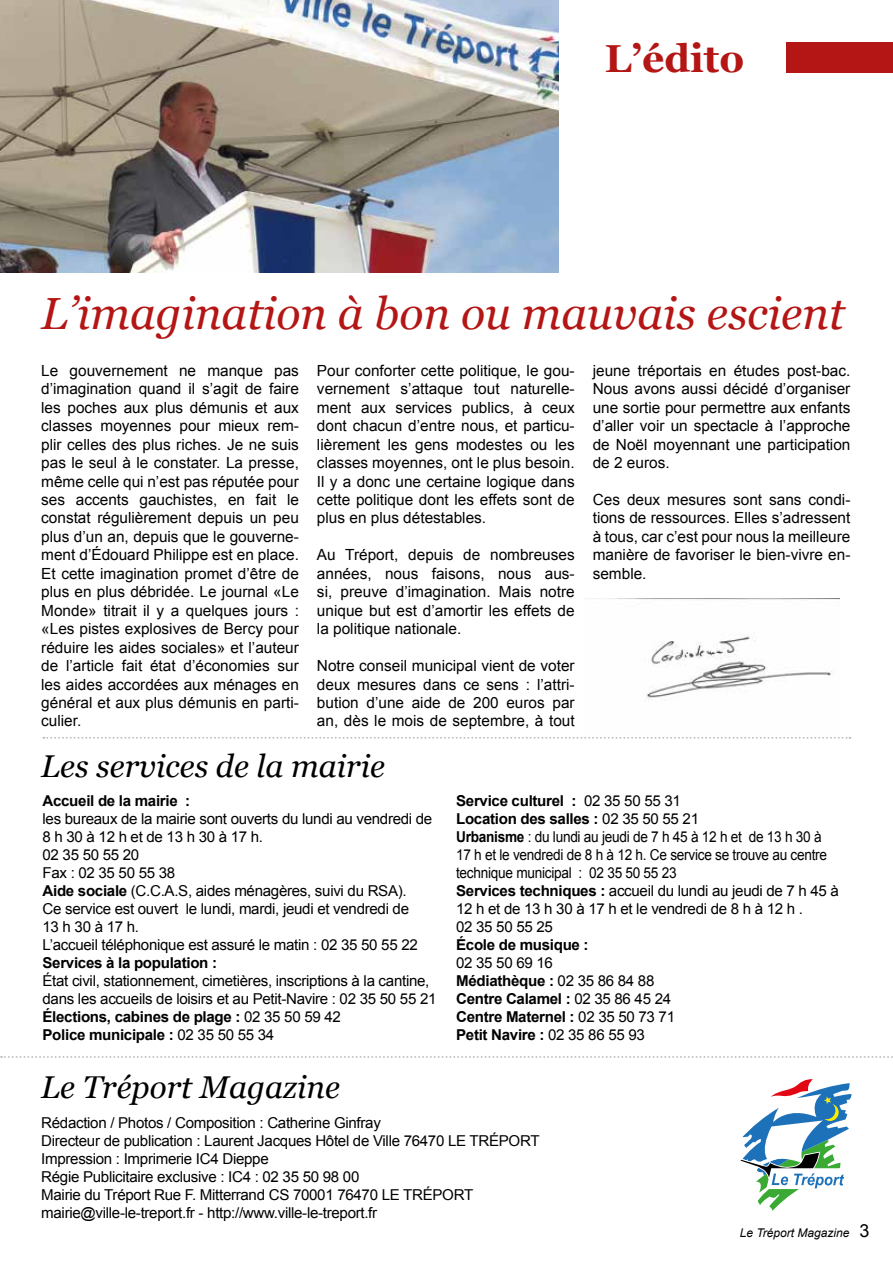
<style>
.page{position:relative;width:893px;height:1263px;background:#fff}
.page>*{position:absolute;margin:0;border:0;box-sizing:border-box;transform-origin:0 0}
.t1{font:italic 45px "Georgia";color:#b31614}
.t2{font:700 39px "Georgia";color:#b31614}
.t3{font:italic 31.5px "Georgia";color:#000}
.t4{font:15.3px/18.5px "Arial";color:#000;text-align:justify}
.t5{font:15px/18px "Arial";letter-spacing:-.02em;color:#000}
.t6{font:700 15px/18px "Arial";letter-spacing:-.02em;color:#000}
.t7{font:italic 12px "Arial";color:#000}
.s1{font-weight:700}
.s2{font-weight:400}
.s3{font-style:normal;font-size:18px}
</style>
<div class="page">
<svg style="left:43px;top:737px;width:807px;height:2px"></svg>
<div style="left:787px;top:43px;width:106px;height:30px;background:#b31614"></div>
<img style="left:0;top:0;width:559px;height:272px">
<img style="left:640px;top:599px;width:200px;height:101px">
<svg style="left:0;top:1056px;width:893px;height:155px"></svg>
<svg style="left:0;top:0;width:1px;height:139px"></svg>
<h2 class="t2" style="left:605px;top:29px;width:141px">L’édito</h2>
<h1 class="t1" style="left:41px;top:281px;width:805px">L’imagination à bon ou mauvais escient</h1>
<p class="t4" style="left:41px;top:361px;width:259px">Le gouvernement ne manque pas d’imagination quand il s’agit de faire les poches aux plus démunis et aux classes moyennes pour mieux rem&shy;plir celles des plus riches. Je ne suis pas le seul à le constater. La presse, même celle qui n’est pas réputée pour ses accents gauchistes, en fait le constat régulièrement depuis un peu plus d’un an, depuis que le gouverne&shy;ment d’Édouard Philippe est en place.<br>Et cette imagination promet d’être de plus en plus débridée. Le journal «Le Monde» titrait il y a quelques jours : «Les pistes explosives de Bercy pour réduire les aides sociales» et l’auteur de l’article fait état d’économies sur les aides accordées aux ménages en général et aux plus démunis en parti&shy;culier.</p>
<p class="t4" style="left:317px;top:361px;width:259px">Pour conforter cette politique, le gou&shy;vernement s’attaque tout naturelle&shy;ment aux services publics, à ceux dont chacun d’entre nous, et particu&shy;lièrement les gens modestes ou les classes moyennes, ont le plus besoin.<br>Il y a donc une certaine logique dans cette politique dont les effets sont de plus en plus détestables.</p>
<p class="t4" style="left:317px;top:546px;width:259px">Au Tréport, depuis de nombreuses années, nous faisons, nous aus&shy;si, preuve d’imagination. Mais notre unique but est d’amortir les effets de la politique nationale.</p>
<p class="t4" style="left:317px;top:657px;width:259px">Notre conseil municipal vient de voter deux mesures dans ce sens : l’attri&shy;bution d’une aide de 200 euros par an, dès le mois de septembre, à tout</p>
<h3 class="t3" style="left:41px;top:743px;width:345px">Les services de la mairie</h3>
<p class="t4" style="left:593px;top:361px;width:259px">jeune tréportais en études post-bac.<br>Nous avons aussi décidé d’organiser une sortie pour permettre aux enfants d’aller voir un spectacle à l’approche de Noël moyennant une participation de 2 euros.</p>
<p class="t4" style="left:593px;top:491px;width:259px">Ces deux mesures sont sans condi&shy;tions de ressources. Elles s’adressent à tous, car c’est pour nous la meilleure manière de favoriser le bien-vivre en&shy;semble.</p>
<p class="t6" style="left:43px;top:792px;width:149px">Accueil de la mairie :</p>
<p class="t5" style="left:43px;top:810px;width:391px">les bureaux de la mairie sont ouverts du lundi au vendredi de 8 h 30 à 12 h et de 13 h 30 à 17 h.<br>02 35 50 55 20<br>Fax : 02 35 50 55 38<br><span class="s1">Aide sociale</span> (C.C.A.S, aides ménagères, suivi du RSA).<br>Ce service est ouvert le lundi, mardi, jeudi et vendredi de<br>13 h 30 à 17 h.<br>L’accueil téléphonique est assuré le matin : 02 35 50 55 22</p>
<p class="t6" style="left:43px;top:954px;width:176px">Services à la population :</p>
<p class="t5" style="left:43px;top:972px;width:395px">État civil, stationnement, cimetières, inscriptions à la cantine, dans les accueils de loisirs et au Petit-Navire : 02 35 50 55 21<br><span class="s1">Élections, cabines de plage :</span> 02 35 50 59 42<br><span class="s1">Police municipale :</span> 02 35 50 55 34</p>
<p class="t5" style="left:456px;top:792px;width:384px"><span class="s1">Service culturel :</span> 02 35 50 55 31<br><span class="s1">Location des salles :</span> 02 35 50 55 21<br><span class="s1">Urbanisme</span> : du lundi au jeudi de 7 h 45 à 12 h et de 13 h 30 à 17 h et le vendredi de 8 h à 12 h. Ce service se trouve au centre technique municipal : 02 35 50 55 23<br><span class="s1">Services techniques :</span> accueil du lundi au jeudi de 7 h 45 à 12 h et de 13 h 30 à 17 h et le vendredi de 8 h à 12 h .<br>02 35 50 55 25</p>
<p class="t6" style="left:456px;top:936px;width:134px">École de musique :</p>
<p class="t6" style="left:456px;top:954px;width:220px"><span class="s2">02 35 50 69 16<br></span>Médiathèque : <span class="s2">02 35 86 84 88<br></span>Centre Calamel : <span class="s2">02 35 86 45 24<br></span>Centre Maternel : <span class="s2">02 35 50 73 71<br></span>Petit Navire : <span class="s2">02 35 86 55 93</span></p>
<h3 class="t3" style="left:41px;top:1064px;width:300px">Le Tréport Magazine</h3>
<p class="t5" style="left:41px;top:1114px;width:500px">Rédaction / Photos / Composition : Catherine Ginfray<br>Directeur de publication : Laurent Jacques Hôtel de Ville 76470 LE TRÉPORT Impression : Imprimerie IC4 Dieppe<br>Régie Publicitaire exclusive : IC4 : 02 35 50 98 00<br>Mairie du Tréport Rue F. Mitterrand CS 70001 76470 LE TRÉPORT mairie@ville-le-treport.fr - http://www.ville-le-treport.fr</p>
<p class="t7" style="left:740px;top:1225px;width:131px">Le Tréport Magazine <span class="s3">3</span></p>
</div>
